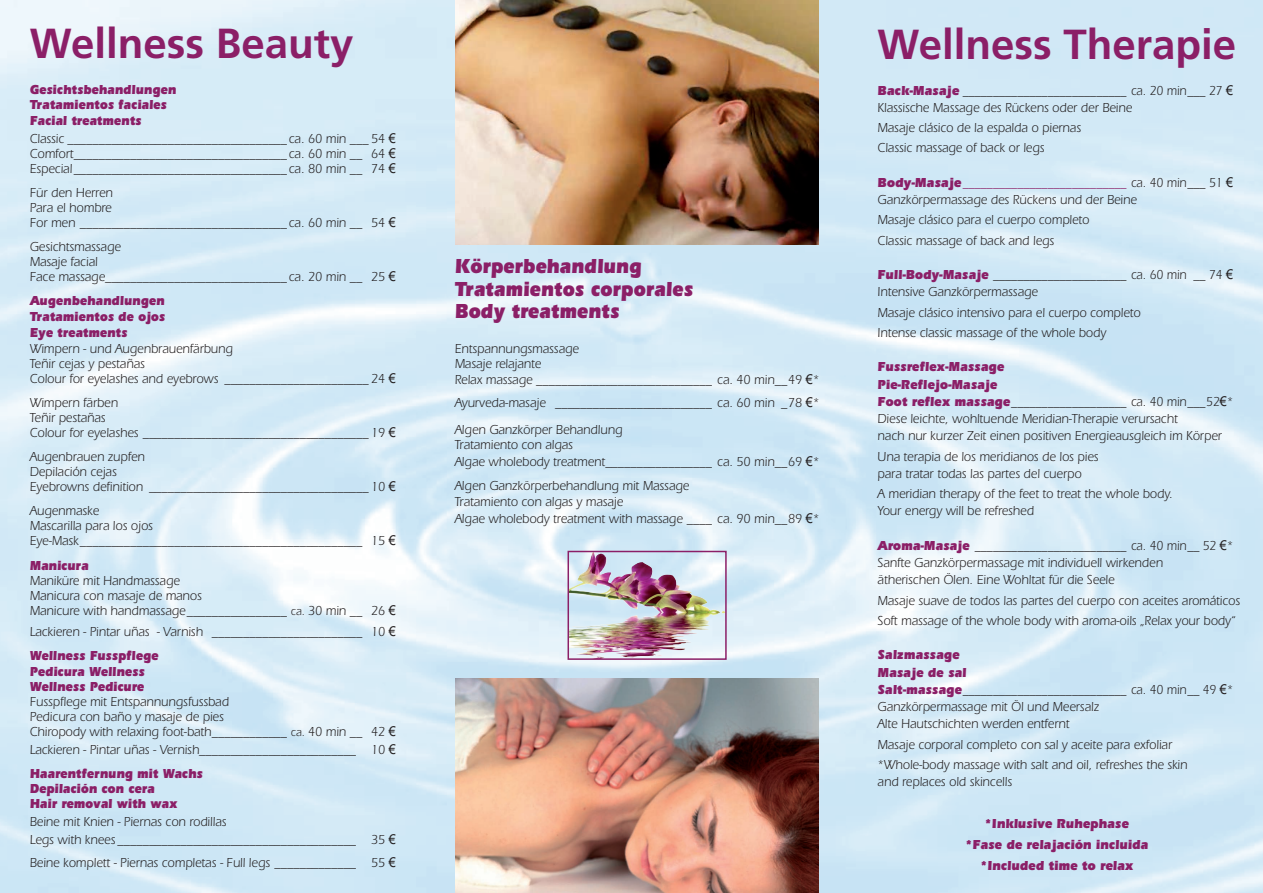
<style>
.page{position:relative;width:1263px;height:893px;background:#fff}
.page>*{position:absolute;margin:0;border:0;box-sizing:border-box;transform-origin:0 0}
.t1{font:700 42px "Frutiger LT Std";color:#8b1f67}
.t2{font:900 21px "ITC Eras Std";color:#8b1f67;scale:.86 1}
.t3{font:13.5px "ITC Eras Std";color:#231f20;scale:.93 1}
.t4{font:13.5px "ITC Eras Std";color:#231f20;scale:.9 1}
.t5{font:900 13.5px "ITC Eras Std";color:#8b1f67;scale:.87 1}
.t6{font:900 13.5px "ITC Eras Std";color:#8b1f67;scale:.89 1}
.t7{font:13.5px "ITC Eras Std";color:#8b1f67;scale:.9 1}
.s1{font-family:"Arial"}
.s2{font-size:12px}
.s3{font-weight:900;color:#8b1f67}
.s4{font-weight:900}
.s5{color:#231f20}
.s6{font-family:"Arial";color:#231f20}
</style>
<div class="page">
<img style="left:0;top:0;width:1263px;height:893px">
<img style="left:455px;top:0;width:363px;height:244px">
<img style="left:455px;top:678px;width:363px;height:215px">
<img style="left:570px;top:568px;width:121px;height:89px">
<div style="left:567px;top:551px;width:160px;height:109px;border:2px solid #8b1f67"></div>
<p class="t1" style="left:30px;top:19px;width:325px">Wellness Beauty</p>
<p class="t5" style="left:30px;top:82px;width:170px">Gesichtsbehandlungen</p>
<p class="t5" style="left:30px;top:97px;width:159px">Tratamientos faciales</p>
<p class="t5" style="left:30px;top:113px;width:130px">Facial treatments</p>
<p class="t3" style="left:30px;top:131px;width:395px">Classic ___________________________________ ca. 60 min ___ 54 <span class="s1">€</span></p>
<p class="t3" style="left:30px;top:146px;width:395px">Comfort__________________________________ ca. 60 min __ 64 <span class="s1">€</span></p>
<p class="t3" style="left:30px;top:161px;width:395px">Especial__________________________________ ca. 80 min __ 74 <span class="s1">€</span></p>
<p class="t3" style="left:30px;top:185px;width:91px">Für den Herren</p>
<p class="t3" style="left:30px;top:200px;width:90px">Para el hombre</p>
<p class="t3" style="left:30px;top:215px;width:395px">For men _________________________________ ca. 60 min __ 54 <span class="s1">€</span></p>
<p class="t3" style="left:30px;top:239px;width:100px">Gesichtsmassage</p>
<p class="t3" style="left:30px;top:254px;width:75px">Masaje facial</p>
<p class="t3" style="left:30px;top:269px;width:395px">Face massage_____________________________ ca. 20 min __ 25 <span class="s1">€</span></p>
<p class="t5" style="left:30px;top:293px;width:157px">Augenbehandlungen</p>
<p class="t5" style="left:30px;top:309px;width:157px">Tratamientos de ojos</p>
<p class="t5" style="left:30px;top:325px;width:114px">Eye treatments</p>
<p class="t3" style="left:30px;top:341px;width:220px">Wimpern - und Augenbrauenfärbung</p>
<p class="t3" style="left:30px;top:356px;width:125px">Teñir cejas y pestañas</p>
<p class="t3" style="left:30px;top:371px;width:395px">Colour for eyelashes and eyebrows _______________________ 24 <span class="s1">€</span></p>
<p class="t3" style="left:30px;top:395px;width:96px">Wimpern färben</p>
<p class="t3" style="left:30px;top:410px;width:83px">Teñir pestañas</p>
<p class="t3" style="left:30px;top:425px;width:395px">Colour for eyelashes ____________________________________ 19 <span class="s1">€</span></p>
<p class="t3" style="left:30px;top:449px;width:125px">Augenbrauen zupfen</p>
<p class="t3" style="left:30px;top:464px;width:95px">Depilación cejas</p>
<p class="t3" style="left:30px;top:479px;width:395px">Eyebrowns definition ___________________________________ 10 <span class="s1">€</span></p>
<p class="t3" style="left:30px;top:503px;width:76px">Augenmaske</p>
<p class="t3" style="left:30px;top:518px;width:134px">Mascarilla para los ojos</p>
<p class="t3" style="left:30px;top:533px;width:395px">Eye-Mask_____________________________________________ 15 <span class="s1">€</span></p>
<p class="t5" style="left:30px;top:558px;width:69px">Manicura</p>
<p class="t3" style="left:30px;top:573px;width:163px">Maniküre mit Handmassage</p>
<p class="t3" style="left:30px;top:588px;width:187px">Manicura con masaje de manos</p>
<p class="t3" style="left:30px;top:603px;width:395px">Manicure with handmassage________________ <span class="s2">ca.</span> 30 min __ 26 <span class="s1">€</span></p>
<p class="t3" style="left:30px;top:624px;width:395px">Lackieren - Pintar uñas - Varnish ________________________ 10 <span class="s1">€</span></p>
<p class="t5" style="left:30px;top:648px;width:150px">Wellness Fusspflege</p>
<p class="t5" style="left:30px;top:664px;width:134px">Pedicura Wellness</p>
<p class="t5" style="left:30px;top:679px;width:133px">Wellness Pedicure</p>
<p class="t3" style="left:30px;top:695px;width:216px">Fusspflege mit Entspannungsfussbad</p>
<p class="t3" style="left:30px;top:710px;width:210px">Pedicura con baño y masaje de pies</p>
<p class="t3" style="left:30px;top:725px;width:395px">Chiropody with relaxing foot-bath____________ <span class="s2">ca.</span> 40 min __ 42 <span class="s1">€</span></p>
<p class="t3" style="left:30px;top:743px;width:395px">Lackieren - Pintar uñas - Vernish_________________________ 10 <span class="s1">€</span></p>
<p class="t5" style="left:30px;top:766px;width:200px">Haarentfernung mit Wachs</p>
<p class="t5" style="left:30px;top:781px;width:145px">Depilación con cera</p>
<p class="t5" style="left:30px;top:796px;width:171px">Hair removal with wax</p>
<p class="t3" style="left:30px;top:815px;width:213px">Beine mit Knien - Piernas con rodillas</p>
<p class="t3" style="left:30px;top:833px;width:395px">Legs with knees ______________________________________ 35 <span class="s1">€</span></p>
<p class="t3" style="left:30px;top:855px;width:395px">Beine komplett - Piernas completas - Full legs _____________ 55 <span class="s1">€</span></p>
<p class="t2" style="left:455px;top:254px;width:219px">Körperbehandlung</p>
<p class="t2" style="left:455px;top:277px;width:279px">Tratamientos corporales</p>
<p class="t2" style="left:455px;top:299px;width:193px">Body treatments</p>
<p class="t3" style="left:455px;top:341px;width:135px">Entspannungsmassage</p>
<p class="t3" style="left:455px;top:356px;width:95px">Masaje relajante</p>
<p class="t3" style="left:455px;top:372px;width:393px">Relax massage ____________________________ ca. 40 min__49 <span class="s1">€</span>*</p>
<p class="t3" style="left:455px;top:395px;width:393px">Ayurveda-masaje _________________________ ca. 60 min _78 <span class="s1">€</span>*</p>
<p class="t3" style="left:455px;top:422px;width:182px">Algen Ganzkörper Behandlung</p>
<p class="t3" style="left:455px;top:437px;width:129px">Tratamiento con algas</p>
<p class="t3" style="left:455px;top:454px;width:393px">Algae wholebody treatment_________________ ca. 50 min__69 <span class="s1">€</span>*</p>
<p class="t3" style="left:455px;top:478px;width:254px">Algen Ganzkörperbehandlung mit Massage</p>
<p class="t3" style="left:455px;top:494px;width:183px">Tratamiento con algas y masaje</p>
<p class="t3" style="left:455px;top:511px;width:393px">Algae wholebody treatment with massage ____ ca. 90 min__89 <span class="s1">€</span>*</p>
<p class="t1" style="left:878px;top:20px;width:360px">Wellness Therapie</p>
<p class="t4" style="left:878px;top:83px;width:396px"><span class="s3">Back-Masaje</span> ___________________________ ca. 20 min___ 27 <span class="s1">€</span></p>
<p class="t3" style="left:878px;top:100px;width:275px">Klassische Massage des Rückens oder der Beine</p>
<p class="t3" style="left:878px;top:120px;width:220px">Masaje clásico de la espalda o piernas</p>
<p class="t3" style="left:878px;top:140px;width:181px">Classic massage of back or legs</p>
<p class="t7" style="left:878px;top:175px;width:396px"><span class="s4">Body-Masaje</span>___________________________ <span class="s5">ca. 40 min___ 51</span> <span class="s6">€</span></p>
<p class="t3" style="left:878px;top:192px;width:280px">Ganzkörpermassage des Rückens und der Beine</p>
<p class="t3" style="left:878px;top:212px;width:229px">Masaje clásico para el cuerpo completo</p>
<p class="t3" style="left:878px;top:233px;width:192px">Classic massage of back and legs</p>
<p class="t4" style="left:878px;top:267px;width:396px"><span class="s3">Full-Body-Masaje</span> ______________________ ca. 60 min __ 74 <span class="s1">€</span></p>
<p class="t3" style="left:878px;top:284px;width:174px">Intensive Ganzkörpermassage</p>
<p class="t3" style="left:878px;top:305px;width:284px">Masaje clásico intensivo para el cuerpo completo</p>
<p class="t3" style="left:878px;top:325px;width:247px">Intense classic massage of the whole body</p>
<p class="t6" style="left:878px;top:359px;width:144px">Fussreflex-Massage</p>
<p class="t6" style="left:878px;top:376px;width:136px">Pie-Reflejo-Masaje</p>
<p class="t4" style="left:878px;top:394px;width:397px"><span class="s3">Foot reflex massage</span>___________________ ca. 40 min___52<span class="s1">€</span>*</p>
<p class="t3" style="left:878px;top:411px;width:324px">Diese leichte, wohltuende Meridian-Therapie verursacht</p>
<p class="t3" style="left:878px;top:428px;width:372px">nach nur kurzer Zeit einen positiven Energieausgleich im Körper</p>
<p class="t3" style="left:878px;top:449px;width:239px">Una terapia de los meridianos de los pies</p>
<p class="t3" style="left:878px;top:466px;width:221px">para tratar todas las partes del cuerpo</p>
<p class="t3" style="left:878px;top:486px;width:319px">A meridian therapy of the feet to treat the whole body.</p>
<p class="t3" style="left:878px;top:503px;width:170px">Your energy will be refreshed</p>
<p class="t4" style="left:878px;top:538px;width:397px"><span class="s3">Aroma-Masaje</span> _________________________ ca. 40 min__ 52 <span class="s1">€</span>*</p>
<p class="t3" style="left:878px;top:555px;width:308px">Sanfte Ganzkörpermassage mit individuell wirkenden</p>
<p class="t3" style="left:878px;top:572px;width:256px">ätherischen Ölen. Eine Wohltat für die Seele</p>
<p class="t3" style="left:878px;top:593px;width:391px">Masaje suave de todos las partes del cuerpo con aceites aromáticos</p>
<p class="t3" style="left:878px;top:613px;width:386px">Soft massage of the whole body with aroma-oils „Relax your body“</p>
<p class="t6" style="left:878px;top:647px;width:94px">Salzmassage</p>
<p class="t6" style="left:878px;top:664px;width:101px">Masaje de sal</p>
<p class="t4" style="left:878px;top:682px;width:397px"><span class="s3">Salt-massage</span>___________________________ ca. 40 min__ 49 <span class="s1">€</span>*</p>
<p class="t3" style="left:878px;top:699px;width:240px">Ganzkörpermassage mit Öl und Meersalz</p>
<p class="t3" style="left:878px;top:716px;width:208px">Alte Hautschichten werden entfernt</p>
<p class="t3" style="left:878px;top:737px;width:318px">Masaje corporal completo con sal y aceite para exfoliar</p>
<p class="t4" style="left:878px;top:757px;width:346px">*Whole-body massage with salt and oil, refreshes the skin</p>
<p class="t3" style="left:878px;top:774px;width:146px">and replaces old skincells</p>
<p class="t6" style="left:984px;top:816px;width:164px">*Inklusive Ruhephase</p>
<p class="t6" style="left:965px;top:837px;width:207px">*Fase de relajación incluida</p>
<p class="t6" style="left:980px;top:858px;width:174px">*Included time to relax</p>
</div>
